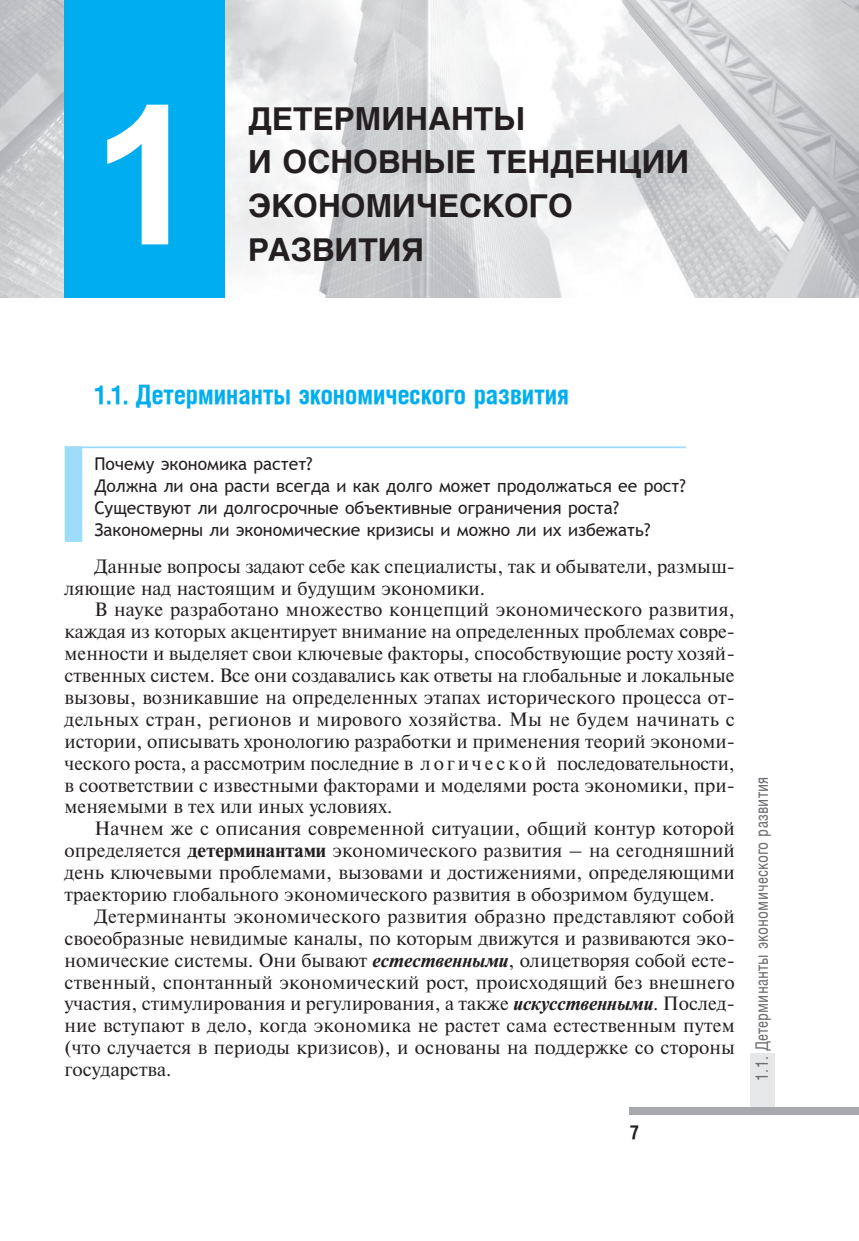
<style>
.page{position:relative;width:859px;height:1241px;background:#fff}
.page>*{position:absolute;margin:0;border:0;box-sizing:border-box;transform-origin:0 0}
.t1{font:700 193.9px "Arial";color:#fff}
.I{font:700 31.5px/43.8px "Helios New";color:#231f20}
.II_--1_1{font:700 26.25px "Helios Cond";color:#00aeef}
.t2{font:19.25px/21.9px "Newton C";color:#231f20;text-align:justify}
.t3{font:700 19.25px "Helios Cond";color:#231f20}
.Плашка_2{font:17.5px "Trebuchet MS";color:#231f20}
.t4{font:16.62px "Helios Cond";letter-spacing:.01em;color:#6c6d70}
.s1{font-weight:700}
.s2{font-weight:700;font-style:italic}
</style>
<div class="page">
<div style="left:749px;top:1053px;width:25px;height:57px;background:#e6e7e9"></div>
<div style="left:629px;top:1106px;width:229px;height:8px;background:#a8a9ad"></div>
<div style="left:65px;top:446px;width:17px;height:96px;background:#9cdcf8"></div>
<hr style="left:65px;top:446px;width:620px;height:2px;background:#9cdcf8">
<img style="left:0;top:0;width:858px;height:297px">
<div style="left:64px;top:0;width:160px;height:297px;background:#00aeef"></div>
<p class="t1" style="left:92px;top:39px;width:109px">1</p>
<p class="I" style="left:248px;top:96px;width:442px">ДЕТЕРМИНАНТЫ<br>И ОСНОВНЫЕ ТЕНДЕНЦИИ<br>ЭКОНОМИЧЕСКОГО<br>РАЗВИТИЯ</p>
<p class="II_--1_1" style="left:94px;top:379px;width:476px">1.1. Детерминанты экономического развития</p>
<p class="Плашка_2" style="left:94px;top:453px;width:220px">Почему экономика растет?</p>
<p class="Плашка_2" style="left:94px;top:474px;width:593px">Должна ли она расти всегда и как долго может продолжаться ее рост?</p>
<p class="Плашка_2" style="left:94px;top:496px;width:526px">Существуют ли долгосрочные объективные ограничения роста?</p>
<p class="Плашка_2" style="left:94px;top:518px;width:557px">Закономерны ли экономические кризисы и можно ли их избежать?</p>
<p class="t2" style="left:64px;top:555px;width:671px;text-indent:30px">Данные вопросы задают себе как специалисты, так и обыватели, размыш&shy;ляющие над настоящим и будущим экономики.</p>
<p class="t2" style="left:64px;top:599px;width:671px;text-indent:30px">В науке разработано множество концепций экономического развития, каждая из которых акцентирует внимание на определенных проблемах совре&shy;менности и выделяет свои ключевые факторы, способствующие росту хозяй&shy;ственных систем. Все они создавались как ответы на глобальные и локальные вызовы, возникавшие на определенных этапах исторического процесса от&shy;дельных стран, регионов и мирового хозяйства. Мы не будем начинать с истории, описывать хронологию разработки и применения теорий экономи&shy;ческого роста, а рассмотрим последние в л о г и ч е с к о й последовательности, в соответствии с известными факторами и моделями роста экономики, при&shy;меняемыми в тех или иных условиях.</p>
<p class="t2" style="left:64px;top:817px;width:671px;text-indent:30px">Начнем же с описания современной ситуации, общий контур которой определяется <span class="s1">детерминантами</span> экономического развития – на сегодняшний день ключевыми проблемами, вызовами и достижениями, определяющими траекторию глобального экономического развития в обозримом будущем.</p>
<p class="t2" style="left:64px;top:905px;width:671px;text-indent:30px">Детерминанты экономического развития образно представляют собой своеобразные невидимые каналы, по которым движутся и развиваются эко&shy;номические системы. Они бывают <span class="s2">естественными</span>, олицетворяя собой есте&shy;ственный, спонтанный экономический рост, происходящий без внешнего участия, стимулирования и регулирования, а также <span class="s2">искусственными</span>. Послед&shy;ние вступают в дело, когда экономика не растет сама естественным путем (что случается в периоды кризисов), и основаны на поддержке со стороны государства.</p>
<p class="t3" style="left:629px;top:1120px;width:11px">7</p>
<p class="t4" style="left:752px;top:1080px;width:305px;rotate:-90deg">1.1. Детерминанты экономического развития</p>
</div>
